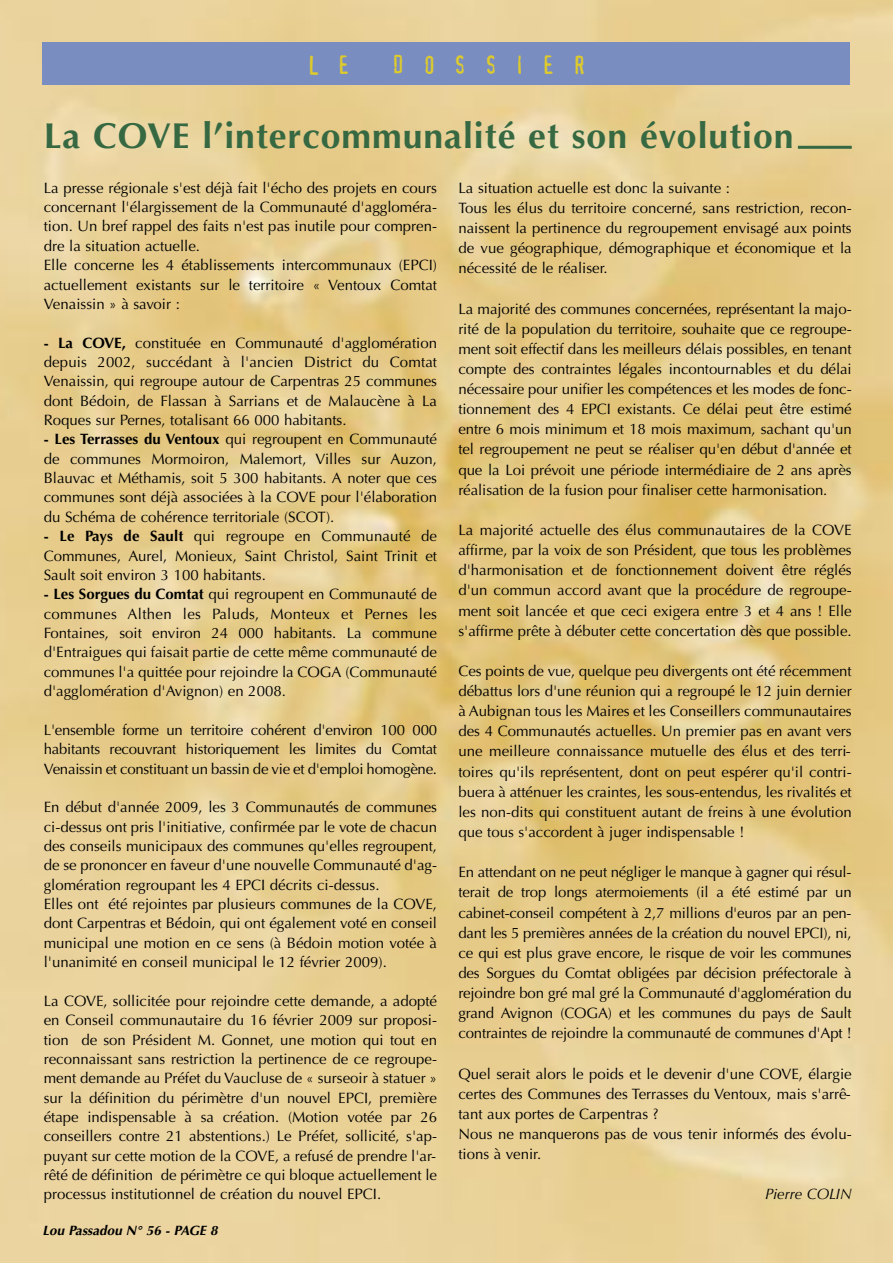
<style>
.page{position:relative;width:893px;height:1263px;background:#fff}
.page>*{position:absolute;margin:0;border:0;box-sizing:border-box;transform-origin:0 0}
.t1{font:700 36px "Optima";letter-spacing:.03em;color:#366842}
.t2{font:24.75px "Confidential";letter-spacing:.75em;color:#ddca2d}
.t3{font:15px/19.4px "Optima";color:#000;text-align:justify}
.t4{font:italic 15px "Optima";color:#000}
.t5{font:italic 700 13.5px "Optima";color:#000}
.s1{font-weight:700}
</style>
<div class="page">
<img style="left:0;top:0;width:893px;height:1263px">
<hr style="left:798px;top:146px;width:54px;height:3px;background:#366842">
<div style="left:43px;top:43px;width:807px;height:42px;background:#798dc1"></div>
<h2 class="t2" style="left:307px;top:50px;width:44px">L E</h2>
<h2 class="t2" style="left:392px;top:50px;width:195px">DOSSIER</h2>
<h1 class="t1" style="left:44px;top:115px;width:751px">La COVE l’intercommunalité et son évolution</h1>
<p class="t3" style="left:44px;top:179px;width:395px;text-align:left">La presse régionale s'est déjà fait l'écho des projets en cours concernant l'élargissement de la Communauté d'aggloméra&shy;tion. Un bref rappel des faits n'est pas inutile pour compren&shy;dre la situation actuelle.<br>Elle concerne les 4 établissements intercommunaux (EPCI) actuellement existants sur le territoire « Ventoux Comtat Venaissin » à savoir :</p>
<p class="t3" style="left:44px;top:334px;width:395px"><span class="s1">- La COVE,</span> constituée en Communauté d'agglomération depuis 2002, succédant à l'ancien District du Comtat Venaissin, qui regroupe autour de Carpentras 25 communes dont Bédoin, de Flassan à Sarrians et de Malaucène à La Roques sur Pernes, totalisant 66 000 habitants.</p>
<p class="t3" style="left:44px;top:431px;width:395px"><span class="s1">- Les Terrasses du Ventoux</span> qui regroupent en Communauté de communes Mormoiron, Malemort, Villes sur Auzon, Blauvac et Méthamis, soit 5 300 habitants. A noter que ces communes sont déjà associées à la COVE pour l'élaboration du Schéma de cohérence territoriale (SCOT).</p>
<p class="t3" style="left:44px;top:528px;width:395px"><span class="s1">- Le Pays de Sault</span> qui regroupe en Communauté de Communes, Aurel, Monieux, Saint Christol, Saint Trinit et Sault soit environ 3 100 habitants.</p>
<p class="t3" style="left:44px;top:586px;width:395px"><span class="s1">- Les Sorgues du Comtat</span> qui regroupent en Communauté de communes Althen les Paluds, Monteux et Pernes les Fontaines, soit environ 24 000 habitants. La commune d'Entraigues qui faisait partie de cette même communauté de communes l'a quittée pour rejoindre la COGA (Communauté d'agglomération d'Avignon) en 2008.</p>
<p class="t3" style="left:44px;top:721px;width:395px">L'ensemble forme un territoire cohérent d'environ 100 000 habitants recouvrant historiquement les limites du Comtat Venaissin et constituant un bassin de vie et d'emploi homogène.</p>
<p class="t3" style="left:44px;top:799px;width:395px;text-align:left">En début d'année 2009, les 3 Communautés de communes ci-dessus ont pris l'initiative, confirmée par le vote de chacun des conseils municipaux des communes qu'elles regroupent, de se prononcer en faveur d'une nouvelle Communauté d'ag&shy;glomération regroupant les 4 EPCI décrits ci-dessus.<br>Elles ont été rejointes par plusieurs communes de la COVE, dont Carpentras et Bédoin, qui ont également voté en conseil municipal une motion en ce sens (à Bédoin motion votée à l'unanimité en conseil municipal le 12 février 2009).</p>
<p class="t3" style="left:44px;top:992px;width:395px">La COVE, sollicitée pour rejoindre cette demande, a adopté en Conseil communautaire du 16 février 2009 sur proposi&shy;tion de son Président M. Gonnet, une motion qui tout en reconnaissant sans restriction la pertinence de ce regroupe&shy;ment demande au Préfet du Vaucluse de « surseoir à statuer » sur la définition du périmètre d'un nouvel EPCI, première étape indispensable à sa création. (Motion votée par 26 conseillers contre 21 abstentions.) Le Préfet, sollicité, s'ap&shy;puyant sur cette motion de la COVE, a refusé de prendre l'ar&shy;rêté de définition de périmètre ce qui bloque actuellement le processus institutionnel de création du nouvel EPCI.</p>
<p class="t5" style="left:43px;top:1225px;width:177px">Lou Passadou N° 56 - PAGE 8</p>
<p class="t3" style="left:458px;top:179px;width:395px;line-height:20.1px;text-align:left">La situation actuelle est donc la suivante :<br>Tous les élus du territoire concerné, sans restriction, recon&shy;naissent la pertinence du regroupement envisagé aux points de vue géographique, démographique et économique et la nécessité de le réaliser.</p>
<p class="t3" style="left:458px;top:300px;width:395px;line-height:20.1px">La majorité des communes concernées, représentant la majo&shy;rité de la population du territoire, souhaite que ce regroupe&shy;ment soit effectif dans les meilleurs délais possibles, en tenant compte des contraintes légales incontournables et du délai nécessaire pour unifier les compétences et les modes de fonc&shy;tionnement des 4 EPCI existants. Ce délai peut être estimé entre 6 mois minimum et 18 mois maximum, sachant qu'un tel regroupement ne peut se réaliser qu'en début d'année et que la Loi prévoit une période intermédiaire de 2 ans après réalisation de la fusion pour finaliser cette harmonisation.</p>
<p class="t3" style="left:458px;top:521px;width:395px;line-height:20.1px">La majorité actuelle des élus communautaires de la COVE affirme, par la voix de son Président, que tous les problèmes d'harmonisation et de fonctionnement doivent être réglés d'un commun accord avant que la procédure de regroupe&shy;ment soit lancée et que ceci exigera entre 3 et 4 ans ! Elle s'affirme prête à débuter cette concertation dès que possible.</p>
<p class="t3" style="left:458px;top:662px;width:395px;line-height:20.1px">Ces points de vue, quelque peu divergents ont été récemment débattus lors d'une réunion qui a regroupé le 12 juin dernier à Aubignan tous les Maires et les Conseillers communautaires des 4 Communautés actuelles. Un premier pas en avant vers une meilleure connaissance mutuelle des élus et des terri&shy;toires qu'ils représentent, dont on peut espérer qu'il contri&shy;buera à atténuer les craintes, les sous-entendus, les rivalités et les non-dits qui constituent autant de freins à une évolution que tous s'accordent à juger indispensable !</p>
<p class="t3" style="left:458px;top:863px;width:395px;line-height:20.1px">En attendant on ne peut négliger le manque à gagner qui résul&shy;terait de trop longs atermoiements (il a été estimé par un cabinet-conseil compétent à 2,7 millions d'euros par an pen&shy;dant les 5 premières années de la création du nouvel EPCI), ni, ce qui est plus grave encore, le risque de voir les communes des Sorgues du Comtat obligées par décision préfectorale à rejoindre bon gré mal gré la Communauté d'agglomération du grand Avignon (COGA) et les communes du pays de Sault contraintes de rejoindre la communauté de communes d'Apt !</p>
<p class="t3" style="left:458px;top:1065px;width:395px;line-height:20.1px;text-align:left">Quel serait alors le poids et le devenir d'une COVE, élargie certes des Communes des Terrasses du Ventoux, mais s'arrê&shy;tant aux portes de Carpentras ?<br>Nous ne manquerons pas de vous tenir informés des évolu&shy;tions à venir.</p>
<p class="t4" style="left:765px;top:1188px;width:88px">Pierre COLIN</p>
</div>
